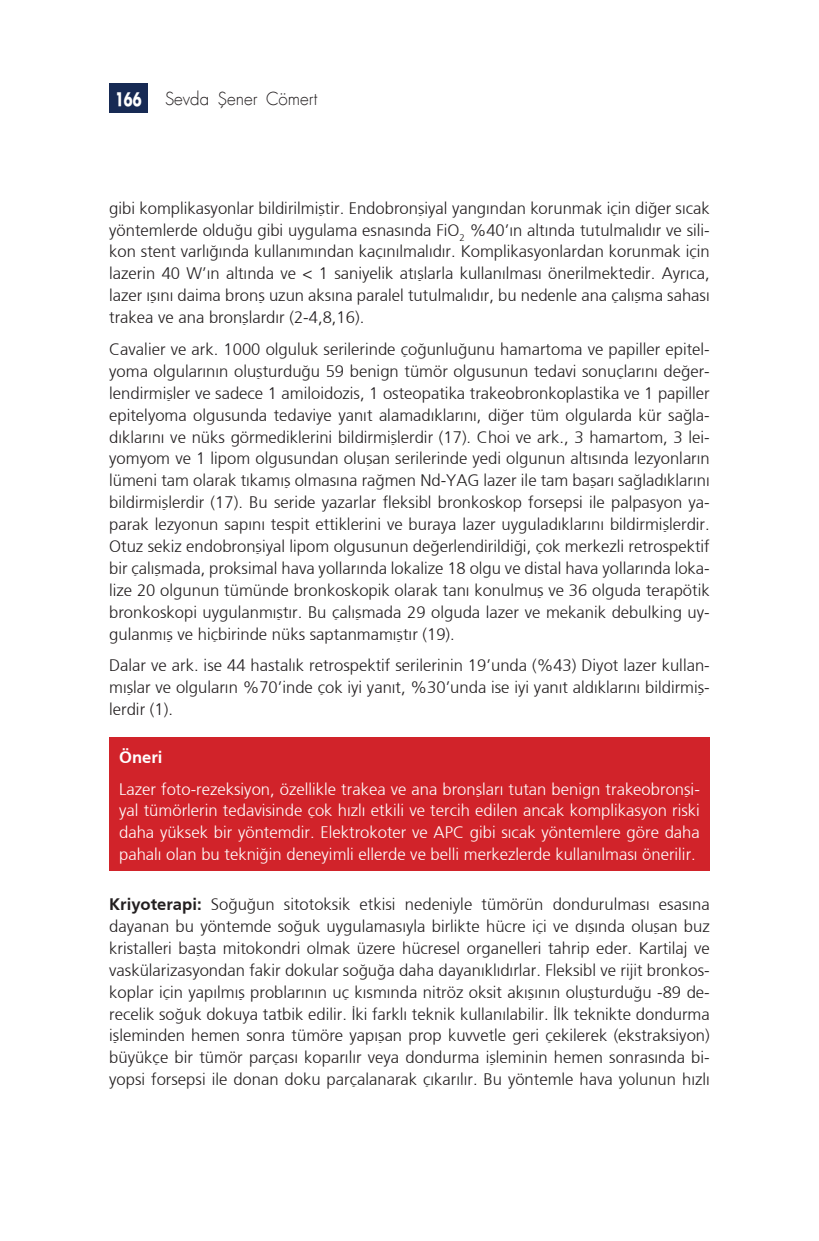
<style>
.page{position:relative;width:819px;height:1241px;background:#fff}
.page>*{position:absolute;margin:0;border:0;box-sizing:border-box;transform-origin:0 0}
.t1{font:700 17.85px "Futura";color:#fff;scale:.72 1}
.t2{font:300 17.5px "Futura";color:#231f20}
.t3{font:300 16.62px/21.9px "Frutiger";color:#231f20;text-align:justify}
.t4{font:300 16.62px/21.9px "Frutiger";color:#fff}
.s1{font-weight:700}
</style>
<div class="page">
<div style="left:109px;top:83px;width:39px;height:30px;background:#172a54"></div>
<div style="left:109px;top:737px;width:600px;height:133px;background:#d1232a"></div>
<p class="t1" style="left:115px;top:86px;width:38px">166</p>
<p class="t2" style="left:165px;top:87px;width:154px">Sevda Şener Cömert</p>
<p class="t3" style="left:109px;top:197px;width:602px">gibi komplikasyonlar bildirilmiştir. Endobronşiyal yangından korunmak için diğer sıcak yöntemlerde olduğu gibi uygulama esnasında FiO<sub>2</sub> %40’ın altında tutulmalıdır ve sili&shy;kon stent varlığında kullanımından kaçınılmalıdır. Komplikasyonlardan korunmak için lazerin 40 W’ın altında ve &lt; 1 saniyelik atışlarla kullanılması önerilmektedir. Ayrıca, lazer ışını daima bronş uzun aksına paralel tutulmalıdır, bu nedenle ana çalışma sahası trakea ve ana bronşlardır (2-4,8,16).</p>
<p class="t3" style="left:109px;top:338px;width:602px">Cavalier ve ark. 1000 olguluk serilerinde çoğunluğunu hamartoma ve papiller epitel&shy;yoma olgularının oluşturduğu 59 benign tümör olgusunun tedavi sonuçlarını değer&shy;lendirmişler ve sadece 1 amiloidozis, 1 osteopatika trakeobronkoplastika ve 1 papiller epitelyoma olgusunda tedaviye yanıt alamadıklarını, diğer tüm olgularda kür sağla&shy;dıklarını ve nüks görmediklerini bildirmişlerdir (17). Choi ve ark., 3 hamartom, 3 lei&shy;yomyom ve 1 lipom olgusundan oluşan serilerinde yedi olgunun altısında lezyonların lümeni tam olarak tıkamış olmasına rağmen Nd-YAG lazer ile tam başarı sağladıklarını bildirmişlerdir (17). Bu seride yazarlar fleksibl bronkoskop forsepsi ile palpasyon ya&shy;parak lezyonun sapını tespit ettiklerini ve buraya lazer uyguladıklarını bildirmişlerdir.<br>Otuz sekiz endobronşiyal lipom olgusunun değerlendirildiği, çok merkezli retrospektif bir çalışmada, proksimal hava yollarında lokalize 18 olgu ve distal hava yollarında loka&shy;lize 20 olgunun tümünde bronkoskopik olarak tanı konulmuş ve 36 olguda terapötik bronkoskopi uygulanmıştır. Bu çalışmada 29 olguda lazer ve mekanik debulking uy&shy;gulanmış ve hiçbirinde nüks saptanmamıştır (19).</p>
<p class="t3" style="left:109px;top:654px;width:602px">Dalar ve ark. ise 44 hastalık retrospektif serilerinin 19’unda (%43) Diyot lazer kullan&shy;mışlar ve olguların %70’inde çok iyi yanıt, %30’unda ise iyi yanıt aldıklarını bildirmiş&shy;lerdir (1).</p>
<p class="t4" style="left:119px;top:741px;width:582px;line-height:31.8px"><span class="s1">Öneri<br></span>Lazer foto-rezeksiyon, özellikle trakea ve ana bronşları tutan benign trakeobronşi-</p>
<p class="t4" style="left:119px;top:799px;width:582px;text-align:justify">yal tümörlerin tedavisinde çok hızlı etkili ve tercih edilen ancak komplikasyon riski daha yüksek bir yöntemdir. Elektrokoter ve APC gibi sıcak yöntemlere göre daha pahalı olan bu tekniğin deneyimli ellerde ve belli merkezlerde kullanılması önerilir.</p>
<p class="t3" style="left:109px;top:893px;width:602px"><span class="s1">Kriyoterapi:</span> Soğuğun sitotoksik etkisi nedeniyle tümörün dondurulması esasına dayanan bu yöntemde soğuk uygulamasıyla birlikte hücre içi ve dışında oluşan buz kristalleri başta mitokondri olmak üzere hücresel organelleri tahrip eder. Kartilaj ve vaskülarizasyondan fakir dokular soğuğa daha dayanıklıdırlar. Fleksibl ve rijit bronkos&shy;koplar için yapılmış problarının uç kısmında nitröz oksit akışının oluşturduğu -89 de&shy;recelik soğuk dokuya tatbik edilir. İki farklı teknik kullanılabilir. İlk teknikte dondurma işleminden hemen sonra tümöre yapışan prop kuvvetle geri çekilerek (ekstraksiyon) büyükçe bir tümör parçası koparılır veya dondurma işleminin hemen sonrasında bi&shy;yopsi forsepsi ile donan doku parçalanarak çıkarılır. Bu yöntemle hava yolunun hızlı</p>
</div>
